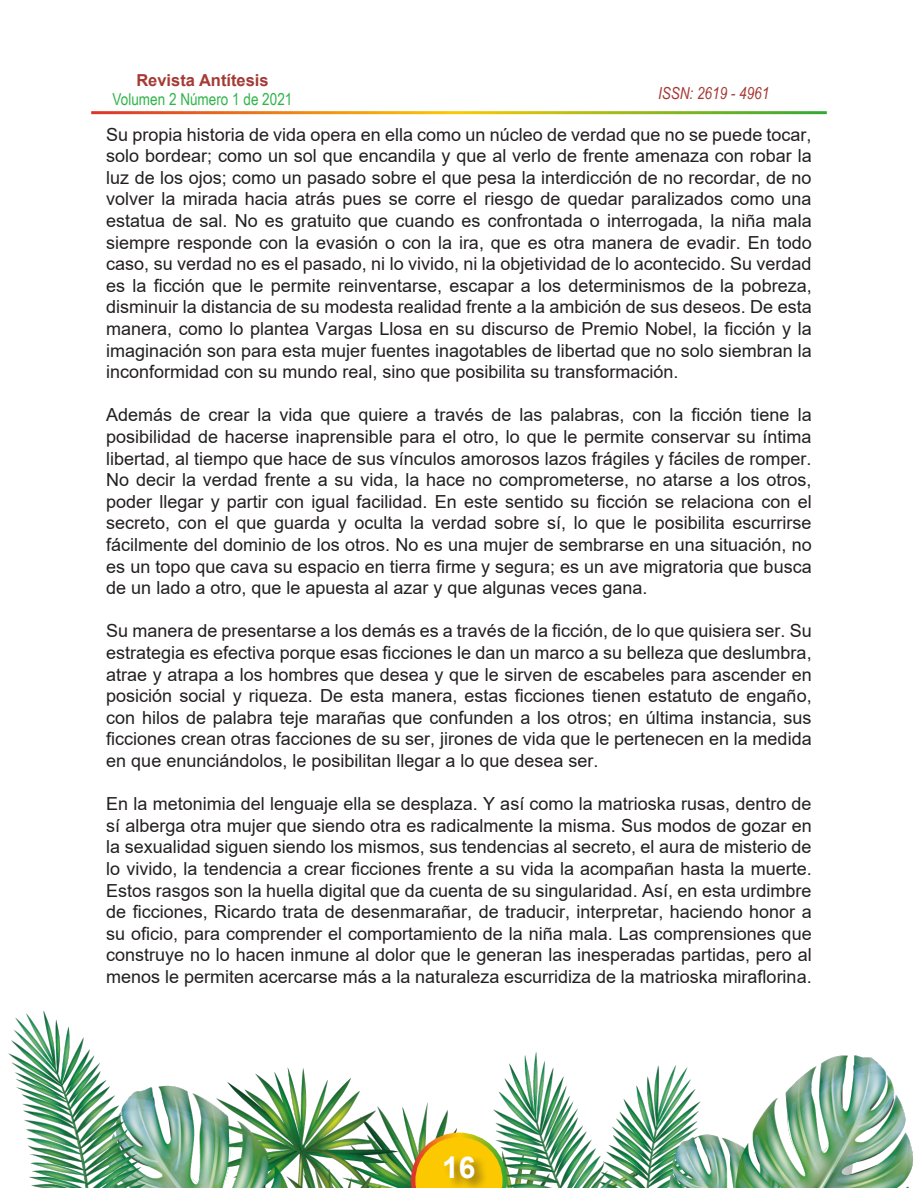
<style>
.page{position:relative;width:918px;height:1188px;background:#fff}
.page>*{position:absolute;margin:0;border:0;box-sizing:border-box;transform-origin:0 0}
.t1{font:700 30px "Arial";color:#fff}
.t2{font:18px/21.6px "Arial";color:#231f20;text-align:justify}
.t3{font:16.5px "Arial Narrow";color:#31b44a}
.t4{font:700 16.5px "Arial";color:#a53a35}
.t5{font:italic 16.5px "Arial Narrow";color:#a53a35}
</style>
<div class="page">
<img style="left:8px;top:1010px;width:905px;height:178px">
<svg style="left:411px;top:1133px;width:96px;height:55px;background:#ddc036"></svg>
<div style="left:443px;top:1155px;width:46px;height:33px;background:#231f20;opacity:.54"></div>
<p class="t4" style="left:136px;top:68px;width:134px">Revista Antítesis</p>
<p class="t3" style="left:113px;top:88px;width:181px">Volumen 2 Número 1 de 2021</p>
<p class="t5" style="left:658px;top:81px;width:113px">ISSN: 2619 - 4961</p>
<p class="t2" style="left:106px;top:123px;width:707px">Su propia historia de vida opera en ella como un núcleo de verdad que no se puede tocar, solo bordear; como un sol que encandila y que al verlo de frente amenaza con robar la luz de los ojos; como un pasado sobre el que pesa la interdicción de no recordar, de no volver la mirada hacia atrás pues se corre el riesgo de quedar paralizados como una estatua de sal. No es gratuito que cuando es confrontada o interrogada, la niña mala siempre responde con la evasión o con la ira, que es otra manera de evadir. En todo caso, su verdad no es el pasado, ni lo vivido, ni la objetividad de lo acontecido. Su verdad es la ficción que le permite reinventarse, escapar a los determinismos de la pobreza, disminuir la distancia de su modesta realidad frente a la ambición de sus deseos. De esta manera, como lo plantea Vargas Llosa en su discurso de Premio Nobel, la ficción y la imaginación son para esta mujer fuentes inagotables de libertad que no solo siembran la inconformidad con su mundo real, sino que posibilita su transformación.</p>
<p class="t2" style="left:106px;top:404px;width:707px">Además de crear la vida que quiere a través de las palabras, con la ficción tiene la posibilidad de hacerse inaprensible para el otro, lo que le permite conservar su íntima libertad, al tiempo que hace de sus vínculos amorosos lazos frágiles y fáciles de romper.<br>No decir la verdad frente a su vida, la hace no comprometerse, no atarse a los otros, poder llegar y partir con igual facilidad. En este sentido su ficción se relaciona con el secreto, con el que guarda y oculta la verdad sobre sí, lo que le posibilita escurrirse fácilmente del dominio de los otros. No es una mujer de sembrarse en una situación, no es un topo que cava su espacio en tierra firme y segura; es un ave migratoria que busca de un lado a otro, que le apuesta al azar y que algunas veces gana.</p>
<p class="t2" style="left:106px;top:620px;width:707px">Su manera de presentarse a los demás es a través de la ficción, de lo que quisiera ser. Su estrategia es efectiva porque esas ficciones le dan un marco a su belleza que deslumbra, atrae y atrapa a los hombres que desea y que le sirven de escabeles para ascender en posición social y riqueza. De esta manera, estas ficciones tienen estatuto de engaño, con hilos de palabra teje marañas que confunden a los otros; en última instancia, sus ficciones crean otras facciones de su ser, jirones de vida que le pertenecen en la medida en que enunciándolos, le posibilitan llegar a lo que desea ser.</p>
<p class="t2" style="left:106px;top:793px;width:707px">En la metonimia del lenguaje ella se desplaza. Y así como la matrioska rusas, dentro de sí alberga otra mujer que siendo otra es radicalmente la misma. Sus modos de gozar en la sexualidad siguen siendo los mismos, sus tendencias al secreto, el aura de misterio de lo vivido, la tendencia a crear ficciones frente a su vida la acompañan hasta la muerte.<br>Estos rasgos son la huella digital que da cuenta de su singularidad. Así, en esta urdimbre de ficciones, Ricardo trata de desenmarañar, de traducir, interpretar, haciendo honor a su oficio, para comprender el comportamiento de la niña mala. Las comprensiones que construye no lo hacen inmune al dolor que le generan las inesperadas partidas, pero al menos le permiten acercarse más a la naturaleza escurridiza de la matrioska miraflorina.</p>
<h1 class="t1" style="left:442px;top:1146px;width:35px">16</h1>
</div>
